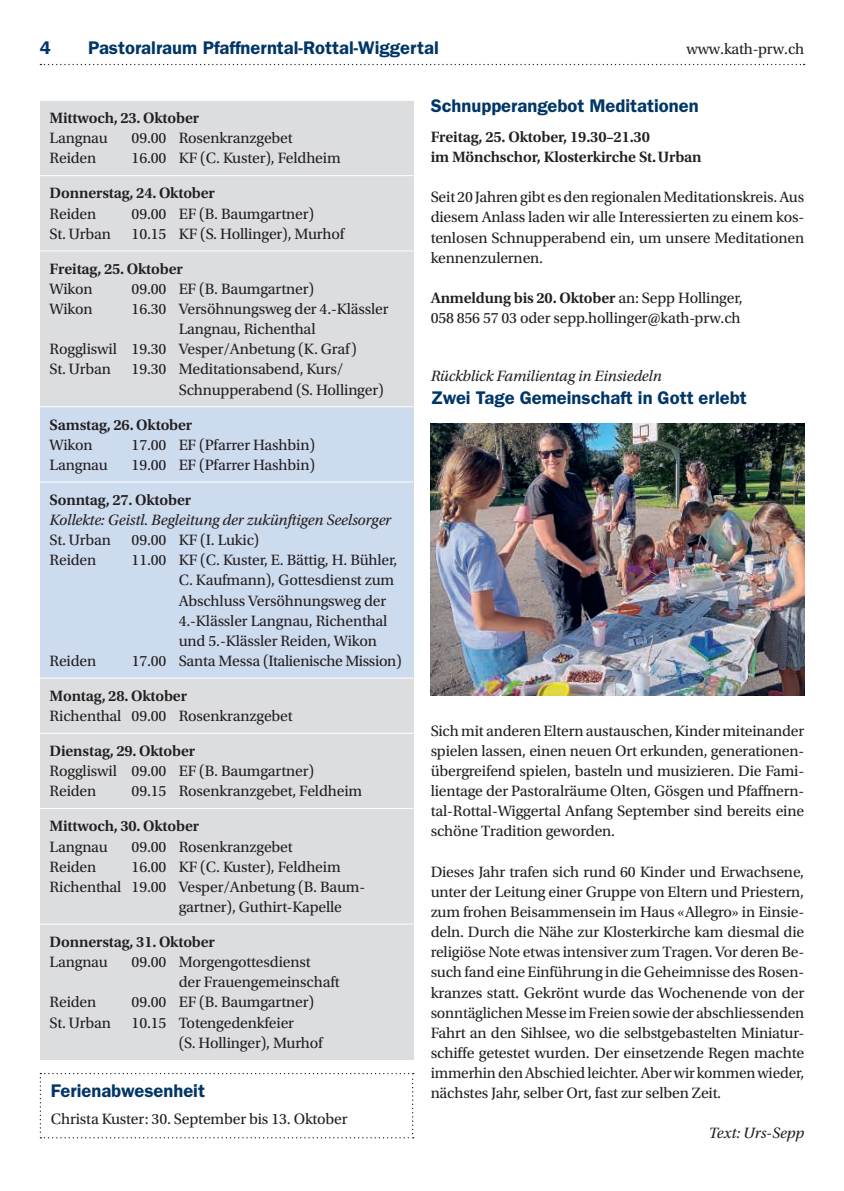
<style>
.page{position:relative;width:844px;height:1191px;background:#fff}
.page>*{position:absolute;margin:0;border:0;box-sizing:border-box;transform-origin:0 0}
.t1{font:600 18.38px "ITC Franklin Gothic Std";color:#003667}
.t2{font:15.75px/20.1px "Utopia Std";letter-spacing:-.01em;color:#231f20}
.t3{font:600 15.75px/20.1px "Utopia Std";letter-spacing:-.01em;color:#231f20}
.t4{font:italic 15.75px "Utopia Std";letter-spacing:-.01em;color:#231f20}
.s1{font-weight:600}
</style>
<div class="page">
<svg style="left:40px;top:64px;width:764px;height:1px"></svg>
<div style="left:40px;top:100px;width:373px;height:37px;background:#dcdddf"></div>
<hr style="left:40px;top:100px;width:373px;height:1px;background:#fff">
<div style="left:40px;top:124px;width:373px;height:31px;background:#dcdddf"></div>
<div style="left:40px;top:144px;width:373px;height:32px;background:#dcdddf"></div>
<div style="left:40px;top:175px;width:373px;height:38px;background:#dcdddf"></div>
<hr style="left:40px;top:175px;width:373px;height:1px;background:#fff">
<div style="left:40px;top:199px;width:373px;height:32px;background:#dcdddf"></div>
<div style="left:40px;top:219px;width:373px;height:32px;background:#dcdddf"></div>
<div style="left:40px;top:251px;width:373px;height:37px;background:#dcdddf"></div>
<hr style="left:40px;top:250px;width:373px;height:1px;background:#fff">
<div style="left:40px;top:274px;width:373px;height:32px;background:#dcdddf"></div>
<div style="left:40px;top:294px;width:373px;height:32px;background:#dcdddf"></div>
<div style="left:40px;top:315px;width:373px;height:31px;background:#dcdddf"></div>
<div style="left:40px;top:335px;width:373px;height:31px;background:#dcdddf"></div>
<div style="left:40px;top:355px;width:373px;height:52px;background:#dcdddf"></div>
<div style="left:40px;top:407px;width:373px;height:34px;background:#cddbef"></div>
<hr style="left:40px;top:406px;width:373px;height:1px;background:#fff">
<div style="left:40px;top:431px;width:373px;height:30px;background:#cddbef"></div>
<div style="left:40px;top:451px;width:373px;height:30px;background:#cddbef"></div>
<div style="left:40px;top:482px;width:373px;height:34px;background:#cddbef"></div>
<div style="left:40px;top:506px;width:373px;height:30px;background:#cddbef"></div>
<div style="left:40px;top:526px;width:373px;height:31px;background:#cddbef"></div>
<div style="left:40px;top:546px;width:373px;height:71px;background:#cddbef"></div>
<div style="left:40px;top:606px;width:373px;height:51px;background:#cddbef"></div>
<div style="left:40px;top:647px;width:373px;height:30px;background:#cddbef"></div>
<div style="left:40px;top:678px;width:373px;height:37px;background:#dcdddf"></div>
<div style="left:40px;top:701px;width:373px;height:32px;background:#dcdddf"></div>
<div style="left:40px;top:733px;width:373px;height:37px;background:#dcdddf"></div>
<hr style="left:40px;top:733px;width:373px;height:1px;background:#fff">
<div style="left:40px;top:756px;width:373px;height:32px;background:#dcdddf"></div>
<div style="left:40px;top:777px;width:373px;height:31px;background:#dcdddf"></div>
<div style="left:40px;top:808px;width:373px;height:37px;background:#dcdddf"></div>
<hr style="left:40px;top:808px;width:373px;height:1px;background:#fff">
<div style="left:40px;top:832px;width:373px;height:31px;background:#dcdddf"></div>
<div style="left:40px;top:852px;width:373px;height:31px;background:#dcdddf"></div>
<div style="left:40px;top:872px;width:373px;height:52px;background:#dcdddf"></div>
<div style="left:40px;top:924px;width:373px;height:37px;background:#dcdddf"></div>
<hr style="left:40px;top:923px;width:373px;height:1px;background:#fff">
<div style="left:40px;top:947px;width:373px;height:52px;background:#dcdddf"></div>
<div style="left:40px;top:987px;width:373px;height:32px;background:#dcdddf"></div>
<div style="left:40px;top:1008px;width:373px;height:51px;background:#dcdddf"></div>
<svg style="left:40px;top:1073px;width:373px;height:65px"></svg>
<img style="left:430px;top:424px;width:374px;height:271px">
<p class="t1" style="left:40px;top:37px;width:13px">4</p>
<p class="t1" style="left:88px;top:37px;width:352px">Pastoralraum Pfaffnerntal-Rottal-Wiggertal</p>
<p class="t2" style="left:686px;top:39px;width:119px">www.kath-prw.ch</p>
<p class="t3" style="left:50px;top:108px;width:151px">Mittwoch, 23. Oktober</p>
<p class="t2" style="left:50px;top:128px;width:60px">Langnau</p>
<p class="t2" style="left:132px;top:128px;width:162px">09.00 Rosenkranzgebet</p>
<p class="t2" style="left:50px;top:148px;width:48px">Reiden</p>
<p class="t2" style="left:132px;top:148px;width:210px">16.00 KF (C. Kuster), Feldheim</p>
<p class="t3" style="left:50px;top:183px;width:167px">Donnerstag, 24. Oktober</p>
<p class="t2" style="left:50px;top:204px;width:48px">Reiden</p>
<p class="t2" style="left:132px;top:204px;width:184px">09.00 EF (B. Baumgartner)</p>
<p class="t2" style="left:50px;top:224px;width:63px">St. Urban</p>
<p class="t2" style="left:132px;top:224px;width:214px">10.15 KF (S. Hollinger), Murhof</p>
<p class="t3" style="left:50px;top:259px;width:135px">Freitag, 25. Oktober</p>
<p class="t2" style="left:50px;top:279px;width:45px">Wikon</p>
<p class="t2" style="left:132px;top:279px;width:184px">09.00 EF (B. Baumgartner)</p>
<p class="t2" style="left:50px;top:299px;width:45px">Wikon</p>
<p class="t2" style="left:132px;top:299px;width:258px">16.30 Versöhnungsweg der 4.-Klässler</p>
<p class="t2" style="left:179px;top:319px;width:138px">Langnau, Richenthal</p>
<p class="t2" style="left:50px;top:339px;width:308px">Roggliswil 19.30 Vesper/Anbetung (K. Graf)</p>
<p class="t2" style="left:50px;top:359px;width:63px">St. Urban</p>
<p class="t2" style="left:179px;top:359px;width:206px;text-indent:-47px">19.30 Meditationsabend, Kurs/<br>Schnupperabend (S. Hollinger)</p>
<p class="t3" style="left:50px;top:414px;width:144px">Samstag, 26. Oktober</p>
<p class="t2" style="left:50px;top:435px;width:45px">Wikon</p>
<p class="t2" style="left:132px;top:435px;width:185px">17.00 EF (Pfarrer Hashbin)</p>
<p class="t2" style="left:50px;top:455px;width:60px">Langnau</p>
<p class="t2" style="left:132px;top:455px;width:185px">19.00 EF (Pfarrer Hashbin)</p>
<p class="t3" style="left:50px;top:490px;width:143px">Sonntag, 27. Oktober</p>
<p class="t4" style="left:50px;top:511px;width:343px">Kollekte: Geistl. Begleitung der zukünftigen Seelsorger</p>
<p class="t2" style="left:50px;top:530px;width:63px">St. Urban</p>
<p class="t2" style="left:132px;top:530px;width:129px">09.00 KF (I. Lukic)</p>
<p class="t2" style="left:50px;top:550px;width:48px">Reiden</p>
<p class="t2" style="left:179px;top:550px;width:220px;text-indent:-47px">11.00 KF (C. Kuster, E. Bättig, H. Bühler, C. Kaufmann), Gottesdienst zum Abschluss Versöhnungsweg der 4.-Klässler Langnau, Richenthal und 5.-Klässler Reiden, Wikon</p>
<p class="t2" style="left:50px;top:651px;width:48px">Reiden</p>
<p class="t2" style="left:132px;top:651px;width:271px">17.00 Santa Messa (Italienische Mission)</p>
<p class="t3" style="left:50px;top:686px;width:139px">Montag, 28. Oktober</p>
<p class="t2" style="left:50px;top:706px;width:244px">Richenthal 09.00 Rosenkranzgebet</p>
<p class="t3" style="left:50px;top:741px;width:147px">Dienstag, 29. Oktober</p>
<p class="t2" style="left:50px;top:761px;width:266px">Roggliswil 09.00 EF (B. Baumgartner)<br>Reiden</p>
<p class="t2" style="left:132px;top:781px;width:232px">09.15 Rosenkranzgebet, Feldheim</p>
<p class="t3" style="left:50px;top:816px;width:151px">Mittwoch, 30. Oktober</p>
<p class="t2" style="left:50px;top:836px;width:60px">Langnau</p>
<p class="t2" style="left:132px;top:836px;width:162px">09.00 Rosenkranzgebet</p>
<p class="t2" style="left:50px;top:856px;width:48px">Reiden</p>
<p class="t2" style="left:132px;top:856px;width:210px">16.00 KF (C. Kuster), Feldheim</p>
<p class="t2" style="left:50px;top:877px;width:317px">Richenthal 19.00 Vesper/Anbetung (B. Baum-</p>
<p class="t2" style="left:179px;top:897px;width:165px">gartner), Guthirt-Kapelle</p>
<p class="t3" style="left:50px;top:932px;width:167px">Donnerstag, 31. Oktober</p>
<p class="t2" style="left:50px;top:952px;width:60px">Langnau</p>
<p class="t2" style="left:179px;top:952px;width:162px;text-indent:-47px">09.00 Morgengottesdienst<br>der Frauengemeinschaft</p>
<p class="t2" style="left:50px;top:992px;width:48px">Reiden</p>
<p class="t2" style="left:132px;top:992px;width:184px">09.00 EF (B. Baumgartner)</p>
<p class="t2" style="left:50px;top:1012px;width:63px">St. Urban</p>
<p class="t2" style="left:179px;top:1012px;width:146px;text-indent:-47px">10.15 Totengedenkfeier<br>(S. Hollinger), Murhof</p>
<p class="t1" style="left:51px;top:1079px;width:155px">Ferienabwesenheit</p>
<p class="t2" style="left:51px;top:1109px;width:298px">Christa Kuster: 30. September bis 13. Oktober</p>
<p class="t1" style="left:430px;top:94px;width:269px">Schnupperangebot Meditationen</p>
<p class="t3" style="left:430px;top:127px;width:272px">Freitag, 25. Oktober, 19.30–21.30<br>im Mönchschor, Klosterkirche St. Urban</p>
<p class="t2" style="left:430px;top:187px;width:375px;text-align:justify">Seit 20 Jahren gibt es den regionalen Meditationskreis. Aus diesem Anlass laden wir alle Interessierten zu einem kos&shy;tenlosen Schnupperabend ein, um unsere Meditationen kennenzulernen.</p>
<p class="t2" style="left:430px;top:288px;width:313px"><span class="s1">Anmeldung bis 20. Oktober</span> an: Sepp Hollinger,<br>058 856 57 03 oder sepp.hollinger@kath-prw.ch</p>
<p class="t4" style="left:430px;top:368px;width:232px">Rückblick Familientag in Einsiedeln</p>
<p class="t1" style="left:430px;top:386px;width:317px">Zwei Tage Gemeinschaft in Gott erlebt</p>
<p class="t2" style="left:430px;top:721px;width:375px;text-align:justify">Sich mit anderen Eltern austauschen, Kinder miteinander spielen lassen, einen neuen Ort erkunden, generationen&shy;übergreifend spielen, basteln und musizieren. Die Fami&shy;lientage der Pastoralräume Olten, Gösgen und Pfaffnern&shy;tal-Rottal-Wiggertal Anfang September sind bereits eine schöne Tradition geworden.</p>
<p class="t2" style="left:430px;top:861px;width:375px;text-align:justify">Dieses Jahr trafen sich rund 60 Kinder und Erwachsene, unter der Leitung einer Gruppe von Eltern und Priestern, zum frohen Beisammensein im Haus «Allegro» in Einsie&shy;deln. Durch die Nähe zur Klosterkirche kam diesmal die religiöse Note etwas intensiver zum Tragen. Vor deren Be&shy;such fand eine Einführung in die Geheimnisse des Rosen&shy;kranzes statt. Gekrönt wurde das Wochenende von der sonntäglichen Messe im Freien sowie der abschliessenden Fahrt an den Sihlsee, wo die selbstgebastelten Miniatur&shy;schiffe getestet wurden. Der einsetzende Regen machte immerhin den Abschied leichter. Aber wir kommen wieder, nächstes Jahr, selber Ort, fast zur selben Zeit.</p>
<p class="t4" style="left:708px;top:1124px;width:97px">Text: Urs-Sepp</p>
</div>
